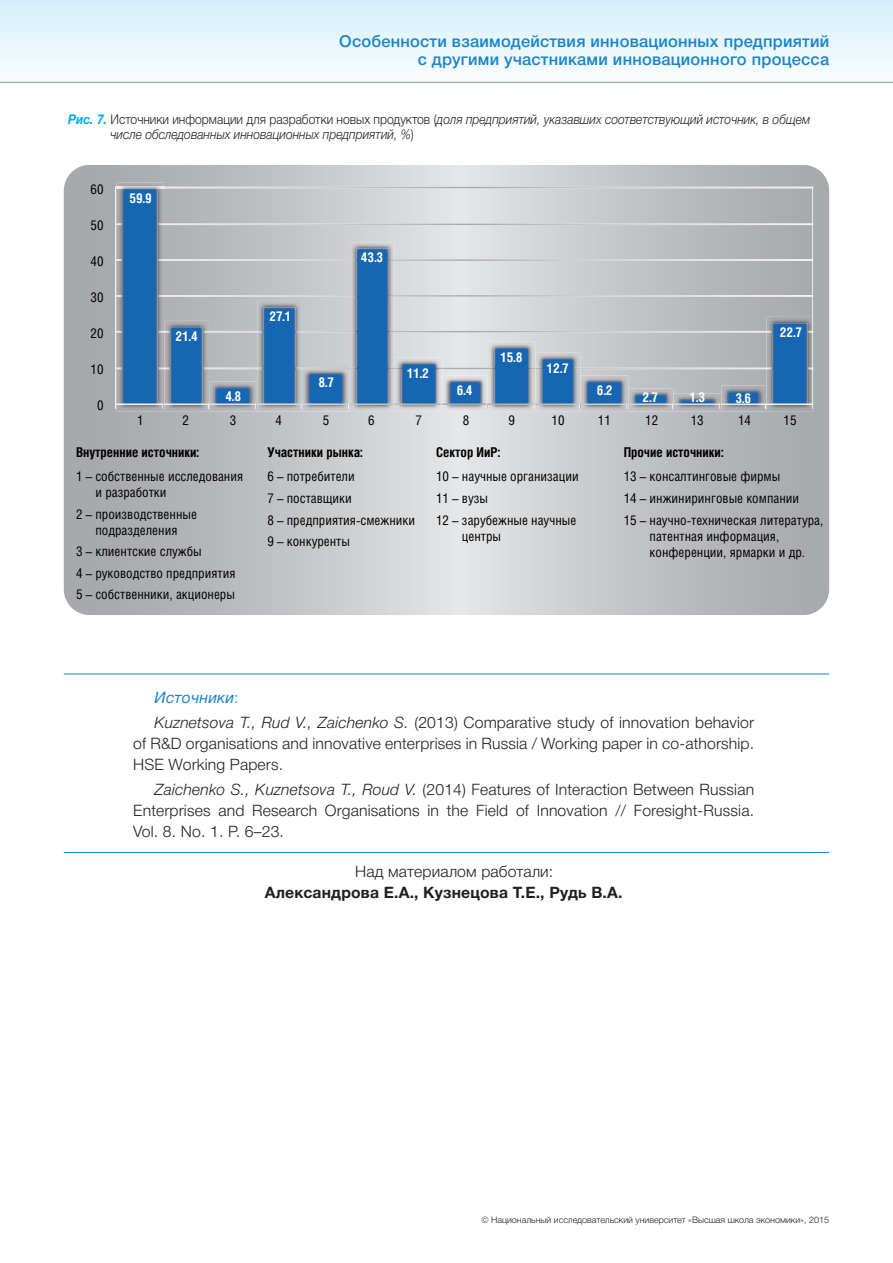
<style>
.page{position:relative;width:893px;height:1263px;background:#fff}
.page>*{position:absolute;margin:0;border:0;box-sizing:border-box;transform-origin:0 0}
.t1{font:500 16.5px/18px "Helvetica Neue Cyr";letter-spacing:.015em;color:#1b85c7;text-align:right}
.t2{font:300 15.75px/21px "Helvetica Neue Cyr";letter-spacing:.01em;color:#231f20}
.t3{font:700 15.75px "Helvetica Neue Cyr";letter-spacing:.01em;color:#231f20}
.t4{font:13.5px/21.8px "Helios Cond";color:#000}
.t5{font:italic 300 13.5px/15px "Helvetica Neue Cyr";color:#231f20;scale:.9 1}
.t6{font:700 13.5px "Helios Cond";color:#000}
.t7{font:700 13.5px "Helios Cond";color:#fff}
.t8{font:300 9px "Helvetica Neue Cyr";color:#231f20}
.s1{font-weight:700;color:#00aeef}
.s2{font-style:normal}
.s3{font-weight:400;font-style:italic;color:#1b85c7}
.s4{color:#1b85c7}
.s5{font-style:italic}
</style>
<div class="page">
<div style="left:0;top:0;width:893px;height:89px;background:linear-gradient(to bottom,#d3effb,#fefefe)"></div>
<hr style="left:0;top:82px;width:893px;height:1px;background:#8f9194">
<svg style="left:64px;top:165px;width:765px;height:450px;background:#c1c2c5"></svg>
<svg style="left:209px;top:368px;width:557px;height:1px"></svg>
<svg style="left:209px;top:331px;width:557px;height:1px"></svg>
<svg style="left:164px;top:295px;width:648px;height:2px"></svg>
<svg style="left:164px;top:259px;width:648px;height:2px"></svg>
<svg style="left:164px;top:224px;width:648px;height:1px"></svg>
<svg style="left:115px;top:187px;width:699px;height:1px"></svg>
<img style="left:117px;top:183px;width:47px;height:228px">
<img style="left:117px;top:368px;width:47px;height:1px">
<img style="left:117px;top:331px;width:47px;height:1px">
<img style="left:117px;top:295px;width:47px;height:2px">
<img style="left:117px;top:259px;width:47px;height:2px">
<img style="left:117px;top:224px;width:47px;height:1px">
<img style="left:117px;top:187px;width:47px;height:1px">
<img style="left:123px;top:189px;width:35px;height:214px">
<img style="left:123px;top:368px;width:35px;height:1px">
<img style="left:123px;top:331px;width:35px;height:1px">
<img style="left:123px;top:295px;width:35px;height:2px">
<img style="left:123px;top:259px;width:35px;height:2px">
<img style="left:123px;top:224px;width:35px;height:1px">
<img style="left:164px;top:321px;width:45px;height:90px">
<img style="left:171px;top:327px;width:32px;height:76px">
<img style="left:171px;top:368px;width:32px;height:1px">
<img style="left:171px;top:331px;width:32px;height:1px">
<img style="left:209px;top:381px;width:48px;height:30px">
<img style="left:216px;top:388px;width:34px;height:15px">
<img style="left:257px;top:301px;width:45px;height:110px">
<img style="left:257px;top:368px;width:45px;height:1px">
<img style="left:257px;top:331px;width:45px;height:1px">
<img style="left:264px;top:307px;width:31px;height:96px">
<img style="left:264px;top:368px;width:31px;height:1px">
<img style="left:264px;top:331px;width:31px;height:1px">
<img style="left:302px;top:368px;width:48px;height:43px">
<img style="left:309px;top:374px;width:34px;height:29px">
<img style="left:350px;top:242px;width:45px;height:169px">
<img style="left:350px;top:368px;width:45px;height:1px">
<img style="left:350px;top:331px;width:45px;height:1px">
<img style="left:350px;top:295px;width:45px;height:2px">
<img style="left:350px;top:259px;width:45px;height:2px">
<img style="left:356px;top:249px;width:32px;height:154px">
<img style="left:356px;top:368px;width:32px;height:1px">
<img style="left:356px;top:331px;width:32px;height:1px">
<img style="left:356px;top:295px;width:32px;height:2px">
<img style="left:356px;top:259px;width:32px;height:2px">
<img style="left:395px;top:358px;width:48px;height:53px">
<img style="left:401px;top:364px;width:35px;height:39px">
<img style="left:401px;top:368px;width:35px;height:1px">
<img style="left:443px;top:375px;width:45px;height:36px">
<img style="left:449px;top:382px;width:32px;height:21px">
<img style="left:488px;top:342px;width:47px;height:69px">
<img style="left:488px;top:368px;width:48px;height:1px">
<img style="left:494px;top:348px;width:35px;height:55px">
<img style="left:494px;top:368px;width:35px;height:1px">
<img style="left:536px;top:353px;width:44px;height:58px">
<img style="left:542px;top:359px;width:32px;height:44px">
<img style="left:542px;top:368px;width:32px;height:1px">
<img style="left:581px;top:375px;width:47px;height:36px">
<img style="left:587px;top:382px;width:35px;height:21px">
<img style="left:629px;top:388px;width:44px;height:23px">
<img style="left:635px;top:395px;width:32px;height:8px">
<img style="left:674px;top:393px;width:47px;height:18px">
<img style="left:680px;top:400px;width:35px;height:3px">
<img style="left:721px;top:385px;width:45px;height:26px">
<img style="left:728px;top:392px;width:31px;height:11px">
<img style="left:766px;top:317px;width:48px;height:94px">
<img style="left:766px;top:368px;width:46px;height:1px">
<img style="left:766px;top:331px;width:46px;height:1px">
<img style="left:773px;top:323px;width:34px;height:80px">
<img style="left:773px;top:368px;width:34px;height:1px">
<img style="left:773px;top:331px;width:34px;height:1px">
<hr style="left:115px;top:188px;width:2px;height:216px;background:#fff">
<hr style="left:812px;top:188px;width:2px;height:216px;background:#fff">
<hr style="left:116px;top:403px;width:697px;height:2px;background:#fff">
<hr style="left:64px;top:852px;width:765px;height:1px;background:#1b85c7">
<hr style="left:64px;top:674px;width:765px;height:1px;background:#1b85c7">
<p class="t1" style="left:339px;top:33px;width:491px">Особенности взаимодействия инновационных предприятий с другими участниками инновационного процесса</p>
<p class="t5" style="left:111px;top:112px;width:779px;text-indent:-43px"><span class="s1">Рис. 7.</span> <span class="s2">Источники информации для разработки новых продуктов (</span>доля предприятий, указавших соответствующий источник, в общем числе обследованных инновационных предприятий, %<span class="s2">)</span></p>
<p class="t4" style="left:91px;top:178px;width:14px">60</p>
<p class="t4" style="left:91px;top:214px;width:14px">50</p>
<p class="t4" style="left:91px;top:250px;width:14px">40</p>
<p class="t4" style="left:91px;top:286px;width:14px">30</p>
<p class="t4" style="left:91px;top:322px;width:14px">20</p>
<p class="t4" style="left:91px;top:358px;width:14px">10</p>
<p class="t4" style="left:97px;top:394px;width:8px">0</p>
<p class="t7" style="left:129px;top:190px;width:24px">59.9</p>
<p class="t7" style="left:176px;top:328px;width:24px">21.4</p>
<p class="t7" style="left:226px;top:388px;width:17px">4.8</p>
<p class="t7" style="left:269px;top:308px;width:23px">27.1</p>
<p class="t7" style="left:361px;top:249px;width:24px">43.3</p>
<p class="t7" style="left:318px;top:375px;width:17px">8.7</p>
<p class="t7" style="left:407px;top:365px;width:23px">11.2</p>
<p class="t7" style="left:457px;top:382px;width:17px">6.4</p>
<p class="t7" style="left:500px;top:349px;width:24px">15.8</p>
<p class="t7" style="left:547px;top:360px;width:23px">12.7</p>
<p class="t7" style="left:597px;top:382px;width:17px">6.2</p>
<p class="t7" style="left:642px;top:389px;width:17px">2.7</p>
<p class="t7" style="left:690px;top:389px;width:17px">1.3</p>
<p class="t7" style="left:735px;top:390px;width:17px">3.6</p>
<p class="t7" style="left:780px;top:324px;width:24px">22.7</p>
<p class="t4" style="left:137px;top:409px;width:8px">1</p>
<p class="t4" style="left:183px;top:409px;width:8px">2</p>
<p class="t4" style="left:230px;top:409px;width:8px">3</p>
<p class="t4" style="left:275px;top:409px;width:8px">4</p>
<p class="t4" style="left:323px;top:409px;width:8px">5</p>
<p class="t4" style="left:368px;top:409px;width:8px">6</p>
<p class="t4" style="left:415px;top:409px;width:8px">7</p>
<p class="t4" style="left:463px;top:409px;width:8px">8</p>
<p class="t4" style="left:508px;top:409px;width:8px">9</p>
<p class="t4" style="left:551px;top:409px;width:14px">10</p>
<p class="t4" style="left:598px;top:409px;width:14px">11</p>
<p class="t4" style="left:645px;top:409px;width:14px">12</p>
<p class="t4" style="left:691px;top:409px;width:14px">13</p>
<p class="t4" style="left:738px;top:409px;width:14px">14</p>
<p class="t4" style="left:784px;top:409px;width:14px">15</p>
<p class="t6" style="left:76px;top:444px;width:125px">Внутренние источники:</p>
<p class="t4" style="left:95px;top:468px;width:149px;line-height:16.2px;text-indent:-19px">1 – собственные исследования и разработки</p>
<p class="t4" style="left:76px;top:505px;width:123px;line-height:16.2px;text-align:center">2 – производственные подразделения</p>
<p class="t4" style="left:76px;top:540px;width:161px">3 – клиентские службы<br>4 – руководство предприятия</p>
<p class="t4" style="left:76px;top:583px;width:161px">5 – собственники, акционеры</p>
<p class="t6" style="left:267px;top:444px;width:97px">Участники рынка:</p>
<p class="t4" style="left:267px;top:465px;width:149px">6 – потребители<br>7 – поставщики<br>8 – предприятия-смежники<br>9 – конкуренты</p>
<p class="t6" style="left:436px;top:444px;width:66px">Сектор ИиР:</p>
<p class="t4" style="left:436px;top:465px;width:144px">10 – научные организации<br>11 – вузы<br>12 – зарубежные научные</p>
<p class="t4" style="left:462px;top:525px;width:41px">центры</p>
<p class="t6" style="left:624px;top:444px;width:101px">Прочие источники:</p>
<p class="t4" style="left:624px;top:465px;width:201px">13 – консалтинговые фирмы<br>14 – инжиниринговые компании<br>15 – научно-техническая литература,</p>
<p class="t4" style="left:650px;top:528px;width:157px;line-height:16.2px">патентная информация, конференции, ярмарки и др.</p>
<p class="t2" style="left:154px;top:684px;width:601px;line-height:25.2px"><span class="s3">Источники</span><span class="s4">:<br></span><span class="s5">Kuznetsova T., Rud V., Zaichenko S.</span> (2013) Comparative study of innovation behavior</p>
<p class="t2" style="left:133px;top:733px;width:622px">of R&amp;D organisations and innovative enterprises in Russia / Working paper in co-athorship.<br>HSE Working Papers.</p>
<p class="t2" style="left:133px;top:779px;width:622px;text-align:justify;text-indent:21px"><span class="s5">Zaichenko S., Kuznetsova T., Roud V.</span> (2014) Features of Interaction Between Russian Enterprises and Research Organisations in the Field of Innovation // Foresight-Russia.<br>Vol. 8. No. 1. P. 6–23.</p>
<p class="t2" style="left:355px;top:861px;width:199px">Над материалом работали:</p>
<p class="t3" style="left:265px;top:883px;width:359px">Александрова Е.А., Кузнецова Т.Е., Рудь В.А.</p>
<p class="t8" style="left:481px;top:1214px;width:349px">© Национальный исследовательский университет «Высшая школа экономики», 2015</p>
</div>
